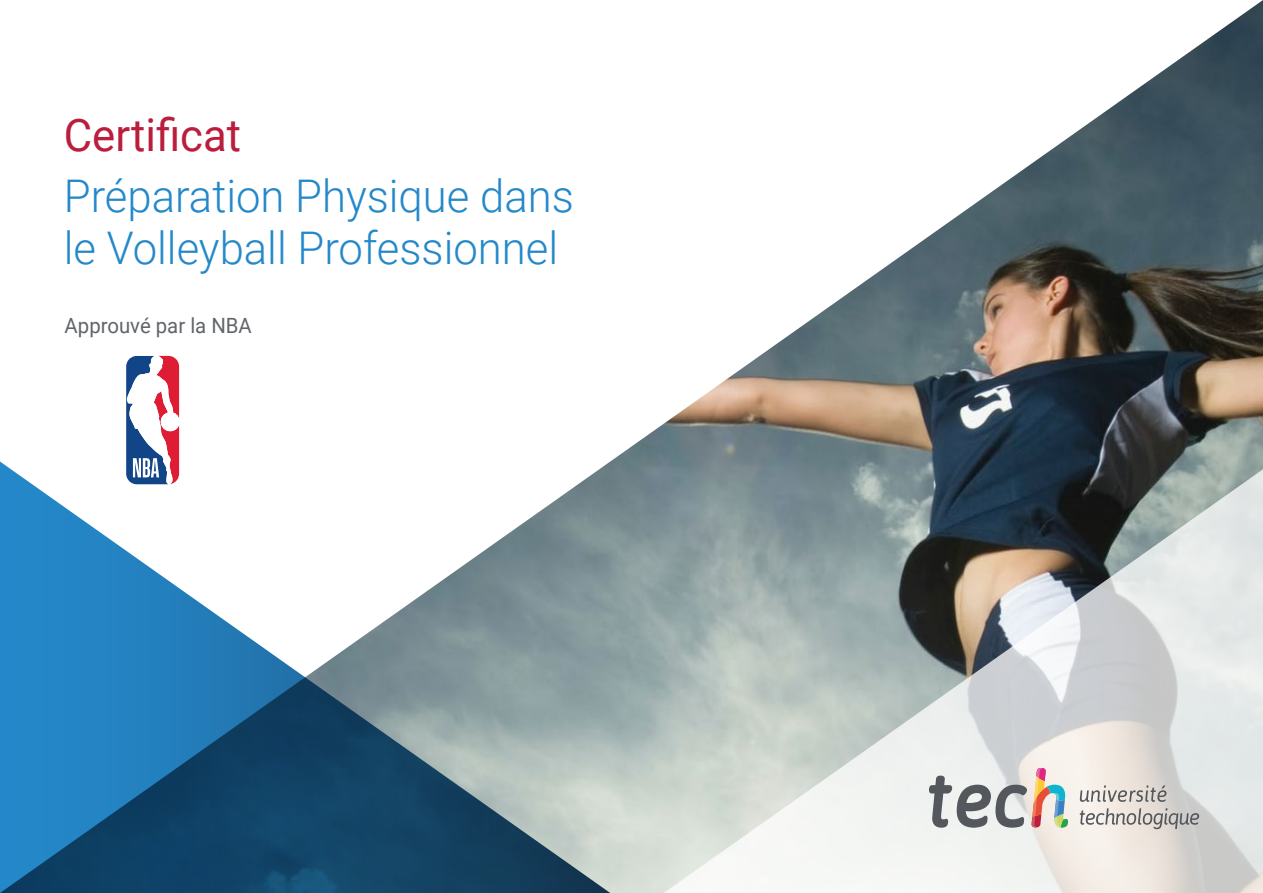
<style>
.page{position:relative;width:1263px;height:893px;background:#fff}
.page>*{position:absolute;margin:0;border:0;box-sizing:border-box;transform-origin:0 0}
.t1{font:300 45px/52.5px "Roboto";color:#2488c9}
.t2{font:45px "Roboto";color:#ba1e3c}
.t3{font:21px "Roboto";color:#61646a}
</style>
<div class="page">
<img style="left:158px;top:0;width:1105px;height:454px">
<svg style="left:0;top:446px;width:640px;height:447px"></svg>
<svg style="left:634px;top:454px;width:629px;height:439px;background:#b3bab9"></svg>
<svg style="left:126px;top:356px;width:53px;height:128px"></svg>
<svg style="left:1080px;top:785px;width:86px;height:17px"></svg>
<svg style="left:1080px;top:808px;width:119px;height:21px;background:#c3bfbc"></svg>
<svg style="left:929px;top:768px;width:139px;height:60px"></svg>
<p class="t2" style="left:64px;top:103px;width:179px">Certificat</p>
<p class="t1" style="left:64px;top:168px;width:512px">Préparation Physique dans le Volleyball Professionnel</p>
<p class="t3" style="left:65px;top:311px;width:189px">Approuvé par la NBA</p>
</div>
